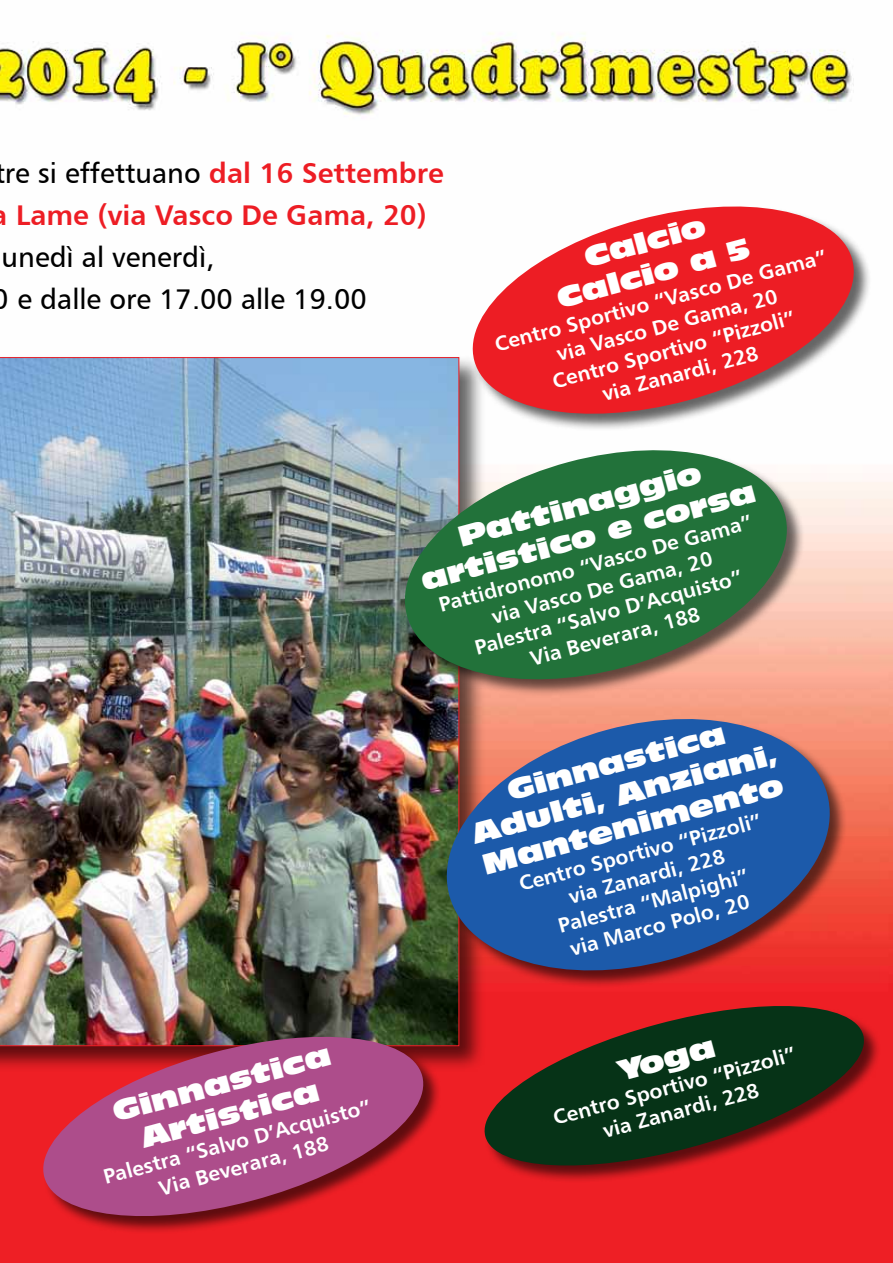
<style>
.page{position:relative;width:893px;height:1263px;background:#fff}
.page>*{position:absolute;margin:0;border:0;box-sizing:border-box;transform-origin:0 0}
.t1{font:28.5px/42px "Humanist 777 BT Roman B";color:#000}
.t2{font:28.5px "Humanist 777 BT Bold B";color:#ed1d24}
.t3{font:27px/32.4px "Incised 901 BT Nord";color:#fff;text-align:center}
.t4{font:21px/25.2px "Humanist 777 BT Bold B";color:#fff;text-align:center}
.s1{font-family:"Humanist 777 BT Bold B";color:#ed1d24}
</style>
<div class="page">
<img style="left:0;top:33px;width:893px;height:1230px">
<img style="left:0;top:357px;width:459px;height:689px">
<div style="left:484px;top:1005px;width:397px;height:178px;background:#000;opacity:.6"></div>
<svg style="left:476px;top:996px;width:396px;height:179px;background:#64281b"></svg>
<div style="left:43px;top:1036px;width:398px;height:198px;background:#000;opacity:.6"></div>
<svg style="left:33px;top:1024px;width:400px;height:204px;background:#ae3c60"></svg>
<div style="left:472px;top:206px;width:399px;height:225px;background:#000;opacity:.6"></div>
<svg style="left:461px;top:192px;width:405px;height:236px;fill:#ed1d24"></svg>
<div style="left:404px;top:450px;width:400px;height:248px;background:#000;opacity:.6"></div>
<svg style="left:392px;top:434px;width:408px;height:261px;background:#5f8864"></svg>
<svg style="left:432px;top:702px;width:412px;height:286px;background:#5a5883"></svg>
<h1 class="t1" style="left:5px;top:152px;width:440px">re si effettuano <span class="s1">dal 16 Settembre</span></h1>
<h1 class="t2" style="left:16px;top:197px;width:412px">Lame (via Vasco De Gama, 20)</h1>
<h1 class="t1" style="left:-7px;top:236px;width:375px;text-indent:9px">unedì al venerdì,<br>0 e dalle ore 17.00 alle 19.00</h1>
<p class="t3" style="left:545px;top:252px;width:200px;rotate:-15deg">Calcio<br>Calcio a 5</p>
<p class="t4" style="left:492px;top:332px;width:344px;rotate:-15deg">Centro Sportivo “Vasco De Gama” via Vasco De Gama, 20<br>Centro Sportivo “Pizzoli”<br>via Zanardi, 228</p>
<p class="t3" style="left:409px;top:534px;width:347px;rotate:-15deg">Pattinaggio artistico e corsa</p>
<p class="t4" style="left:436px;top:592px;width:325px;rotate:-15deg">Pattidronomo “Vasco De Gama” via Vasco De Gama, 20<br>Palestra “Salvo D’Acquisto”<br>Via Beverara, 188</p>
<p class="t3" style="left:109px;top:1096px;width:226px;rotate:-15deg">Ginnastica<br>Artistica</p>
<p class="t4" style="left:101px;top:1164px;width:277px;rotate:-15deg">Palestra “Salvo D’Acquisto”<br>Via Beverara, 188</p>
<p class="t3" style="left:460px;top:787px;width:316px;rotate:-15deg">Ginnastica<br>Adulti, Anziani,<br>Mantenimento</p>
<p class="t4" style="left:516px;top:872px;width:252px;rotate:-15deg">Centro Sportivo “Pizzoli” via Zanardi, 228<br>Palestra “Malpighi”<br>via Marco Polo, 20</p>
<p class="t3" style="left:615px;top:1056px;width:100px;rotate:-15deg">Yoga</p>
<p class="t4" style="left:550px;top:1105px;width:252px;rotate:-15deg">Centro Sportivo “Pizzoli” via Zanardi, 228</p>
</div>
